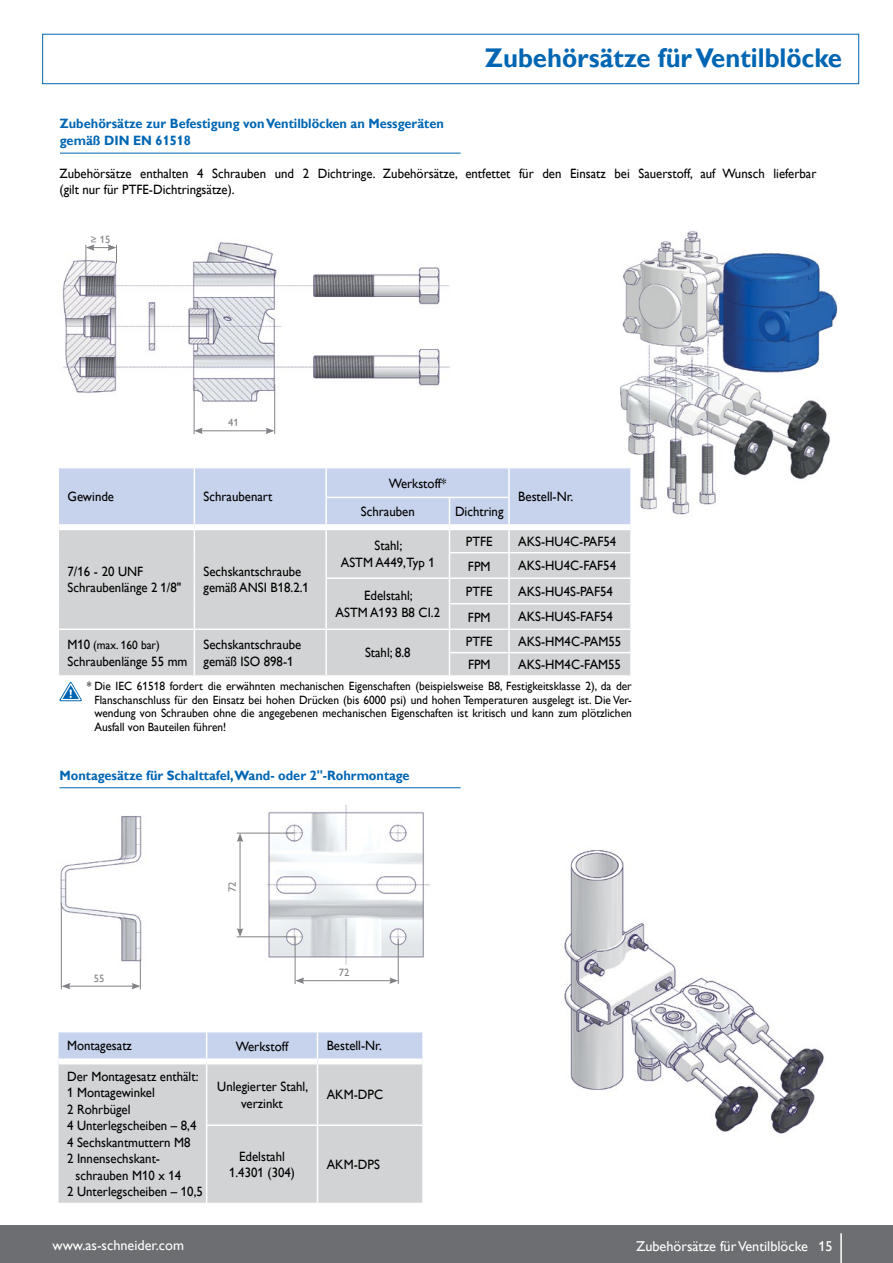
<style>
.page{position:relative;width:893px;height:1263px;background:#fff}
.page>*{position:absolute;margin:0;border:0;box-sizing:border-box;transform-origin:0 0}
.t1{font:700 27px "Gill Alt One";color:#0066b3;scale:.95 1}
.t2{font:14.25px "Gill Alt One";color:#fff}
.t3{font:13.5px/16.5px "Gill Alt One";color:#000;scale:.95 1}
.t4{font:700 13.5px/16.5px "Gill Alt One";color:#0066b3;scale:.95 1}
.t5{font:12px/13.5px "Gill Alt One";color:#000;text-align:justify;scale:.95 1}
.t6{font:10.65px "Gill Alt One";color:#808285}
.s1{font-size:13.5px}
</style>
<div class="page">
<div style="left:42px;top:34px;width:817px;height:50px;border:1px solid #0066b3"></div>
<hr style="left:60px;top:153px;width:401px;height:1px;background:#0066b3">
<hr style="left:60px;top:787px;width:401px;height:1px;background:#0066b3">
<img style="left:62px;top:242px;width:388px;height:172px">
<img style="left:564px;top:850px;width:260px;height:284px">
<img style="left:620px;top:231px;width:218px;height:284px">
<div style="left:59px;top:1064px;width:363px;height:139px;background:#d1d3d4"></div>
<hr style="left:206px;top:1064px;width:1px;height:60px;background:#fff">
<hr style="left:317px;top:1064px;width:1px;height:60px;background:#fff">
<hr style="left:206px;top:1124px;width:111px;height:2px;background:#fff">
<hr style="left:206px;top:1126px;width:1px;height:77px;background:#fff">
<hr style="left:317px;top:1124px;width:107px;height:2px;background:#fff">
<hr style="left:317px;top:1126px;width:1px;height:77px;background:#fff">
<svg style="left:58px;top:1032px;width:365px;height:29px;background:#cdd7ee"></svg>
<img style="left:60px;top:816px;width:82px;height:174px">
<img style="left:236px;top:805px;width:194px;height:179px">
<hr style="left:509px;top:467px;width:123px;height:1px;background:#fff">
<hr style="left:630px;top:468px;width:2px;height:29px;background:#fff">
<hr style="left:630px;top:497px;width:2px;height:30px;background:#fff">
<svg style="left:59px;top:468px;width:572px;height:207px;background:#cfd4dc"></svg>
<hr style="left:509px;top:652px;width:123px;height:1px;background:#fff">
<hr style="left:508px;top:653px;width:2px;height:22px;background:#fff">
<hr style="left:630px;top:653px;width:2px;height:22px;background:#fff">
<div style="left:59px;top:524px;width:135px;height:6px;background:#fff"></div>
<div style="left:194px;top:524px;width:132px;height:6px;background:#fff"></div>
<div style="left:326px;top:524px;width:123px;height:6px;background:#fff"></div>
<div style="left:449px;top:524px;width:60px;height:6px;background:#fff"></div>
<div style="left:509px;top:524px;width:121px;height:6px;background:#fff"></div>
<hr style="left:325px;top:468px;width:2px;height:29px;background:#fff">
<hr style="left:508px;top:468px;width:2px;height:29px;background:#fff">
<hr style="left:325px;top:497px;width:2px;height:27px;background:#fff">
<hr style="left:508px;top:497px;width:2px;height:27px;background:#fff">
<hr style="left:327px;top:497px;width:122px;height:1px;background:#fff">
<hr style="left:449px;top:497px;width:59px;height:1px;background:#fff">
<hr style="left:194px;top:384px;width:1px;height:50px;background:#808285">
<hr style="left:274px;top:384px;width:1px;height:50px;background:#808285">
<hr style="left:200px;top:431px;width:68px;height:1px;background:#808285">
<svg style="left:266px;top:428px;width:8px;height:6px"></svg>
<svg style="left:194px;top:428px;width:9px;height:6px"></svg>
<hr style="left:61px;top:903px;width:1px;height:86px;background:#808285">
<hr style="left:140px;top:959px;width:1px;height:30px;background:#808285">
<hr style="left:68px;top:986px;width:66px;height:1px;background:#808285">
<svg style="left:131px;top:983px;width:9px;height:6px"></svg>
<svg style="left:62px;top:983px;width:8px;height:6px"></svg>
<hr style="left:295px;top:937px;width:1px;height:47px;background:#808285">
<hr style="left:398px;top:939px;width:1px;height:45px;background:#808285">
<hr style="left:302px;top:980px;width:90px;height:1px;background:#808285">
<svg style="left:389px;top:977px;width:9px;height:7px"></svg>
<svg style="left:295px;top:977px;width:9px;height:7px"></svg>
<hr style="left:237px;top:936px;width:58px;height:1px;background:#808285">
<hr style="left:237px;top:833px;width:57px;height:1px;background:#808285">
<hr style="left:240px;top:840px;width:1px;height:90px;background:#808285">
<svg style="left:237px;top:833px;width:6px;height:9px"></svg>
<svg style="left:237px;top:928px;width:6px;height:9px"></svg>
<svg style="left:86px;top:244px;width:31px;height:30px"></svg>
<svg style="left:59px;top:682px;width:23px;height:19px"></svg>
<div style="left:0;top:1225px;width:893px;height:38px;background:#6d6e71"></div>
<hr style="left:840px;top:1233px;width:2px;height:30px;background:#fff">
<p class="t4" style="left:60px;top:115px;width:406px">Zubehörsätze zur Befestigung von Ventilblöcken an Messgeräten gemäß DIN EN 61518</p>
<h1 class="t1" style="left:485px;top:42px;width:377px">Zubehörsätze für Ventilblöcke</h1>
<p class="t3" style="left:60px;top:165px;width:798px">Zubehörsätze enthalten 4 Schrauben und 2 Dichtringe. Zubehörsätze, entfettet für den Einsatz bei Sauerstoff, auf Wunsch lieferbar (gilt nur für PTFE-Dichtringsätze).</p>
<p class="t6" style="left:91px;top:234px;width:21px">≥ 15</p>
<p class="t6" style="left:228px;top:416px;width:12px">41</p>
<p class="t3" style="left:68px;top:488px;width:51px">Gewinde</p>
<p class="t3" style="left:204px;top:488px;width:74px">Schraubenart</p>
<p class="t3" style="left:68px;top:563px;width:121px">7/16 - 20 UNF<br>Schraubenlänge 2 1/8"</p>
<p class="t3" style="left:204px;top:563px;width:112px">Sechskantschraube gemäß ANSI B18.2.1</p>
<p class="t3" style="left:389px;top:475px;width:62px">Werkstoff*</p>
<p class="t3" style="left:361px;top:503px;width:58px">Schrauben</p>
<p class="t3" style="left:455px;top:503px;width:53px">Dichtring</p>
<p class="t3" style="left:518px;top:488px;width:59px">Bestell-Nr.</p>
<p class="t3" style="left:341px;top:537px;width:100px;text-align:center">Stahl;<br>ASTM A449,Typ 1</p>
<p class="t3" style="left:466px;top:533px;width:30px">PTFE</p>
<p class="t3" style="left:518px;top:533px;width:105px">AKS-HU4C-PAF54</p>
<p class="t3" style="left:468px;top:558px;width:25px">FPM</p>
<p class="t3" style="left:518px;top:557px;width:104px">AKS-HU4C-FAF54</p>
<p class="t3" style="left:336px;top:587px;width:112px;text-align:center">Edelstahl;<br>ASTM A193 B8 CI.2</p>
<p class="t3" style="left:466px;top:583px;width:30px">PTFE</p>
<p class="t3" style="left:518px;top:583px;width:101px">AKS-HU4S-PAF54</p>
<p class="t3" style="left:468px;top:609px;width:25px">FPM</p>
<p class="t3" style="left:518px;top:608px;width:101px">AKS-HU4S-FAF54</p>
<p class="t5" style="left:68px;top:638px;width:99px"><span class="s1">M10</span> (max. 160 bar)</p>
<p class="t3" style="left:68px;top:653px;width:128px">Schraubenlänge 55 mm</p>
<p class="t3" style="left:204px;top:636px;width:104px">Sechskantschraube gemäß ISO 898-1</p>
<p class="t3" style="left:365px;top:644px;width:50px">Stahl; 8.8</p>
<p class="t3" style="left:466px;top:633px;width:30px">PTFE</p>
<p class="t3" style="left:518px;top:633px;width:110px">AKS-HM4C-PAM55</p>
<p class="t3" style="left:468px;top:656px;width:25px">FPM</p>
<p class="t3" style="left:518px;top:656px;width:110px">AKS-HM4C-FAM55</p>
<p class="t5" style="left:94px;top:679px;width:567px;text-indent:-8px">* Die IEC 61518 fordert die erwähnten mechanischen Eigenschaften (beispielsweise B8, Festigkeitsklasse 2), da der Flanschanschluss für den Einsatz bei hohen Drücken (bis 6000 psi) und hohen Temperaturen ausgelegt ist. Die Ver&shy;wendung von Schrauben ohne die angegebenen mechanischen Eigenschaften ist kritisch und kann zum plötzlichen Ausfall von Bauteilen führen!</p>
<p class="t4" style="left:59px;top:767px;width:370px">Montagesätze für Schalttafel,Wand- oder 2"-Rohrmontage</p>
<p class="t6" style="left:94px;top:972px;width:12px">55</p>
<p class="t6" style="left:226px;top:892px;width:12px;rotate:-90deg">72</p>
<p class="t6" style="left:339px;top:966px;width:12px">72</p>
<p class="t3" style="left:67px;top:1037px;width:70px">Montagesatz</p>
<p class="t3" style="left:236px;top:1037px;width:57px">Werkstoff</p>
<p class="t3" style="left:327px;top:1037px;width:59px">Bestell-Nr.</p>
<p class="t3" style="left:67px;top:1068px;width:140px">Der Montagesatz enthält:<br>1 Montagewinkel<br>2 Rohrbügel<br>4 Unterlegscheiben – 8,4<br>4 Sechskantmuttern M8<br>2 Innensechskant-</p>
<p class="t3" style="left:67px;top:1167px;width:145px;text-indent:9px">schrauben M10 x 14<br>2 Unterlegscheiben – 10,5</p>
<p class="t3" style="left:217px;top:1078px;width:97px;text-align:center">Unlegierter Stahl, verzinkt</p>
<p class="t3" style="left:327px;top:1086px;width:61px">AKM-DPC</p>
<p class="t3" style="left:229px;top:1148px;width:71px;text-align:center">Edelstahl<br>1.4301 (304)</p>
<p class="t3" style="left:327px;top:1156px;width:57px">AKM-DPS</p>
<p class="t2" style="left:52px;top:1237px;width:133px">www.as-schneider.com</p>
<p class="t2" style="left:636px;top:1238px;width:198px">Zubehörsätze für Ventilblöcke 15</p>
</div>
